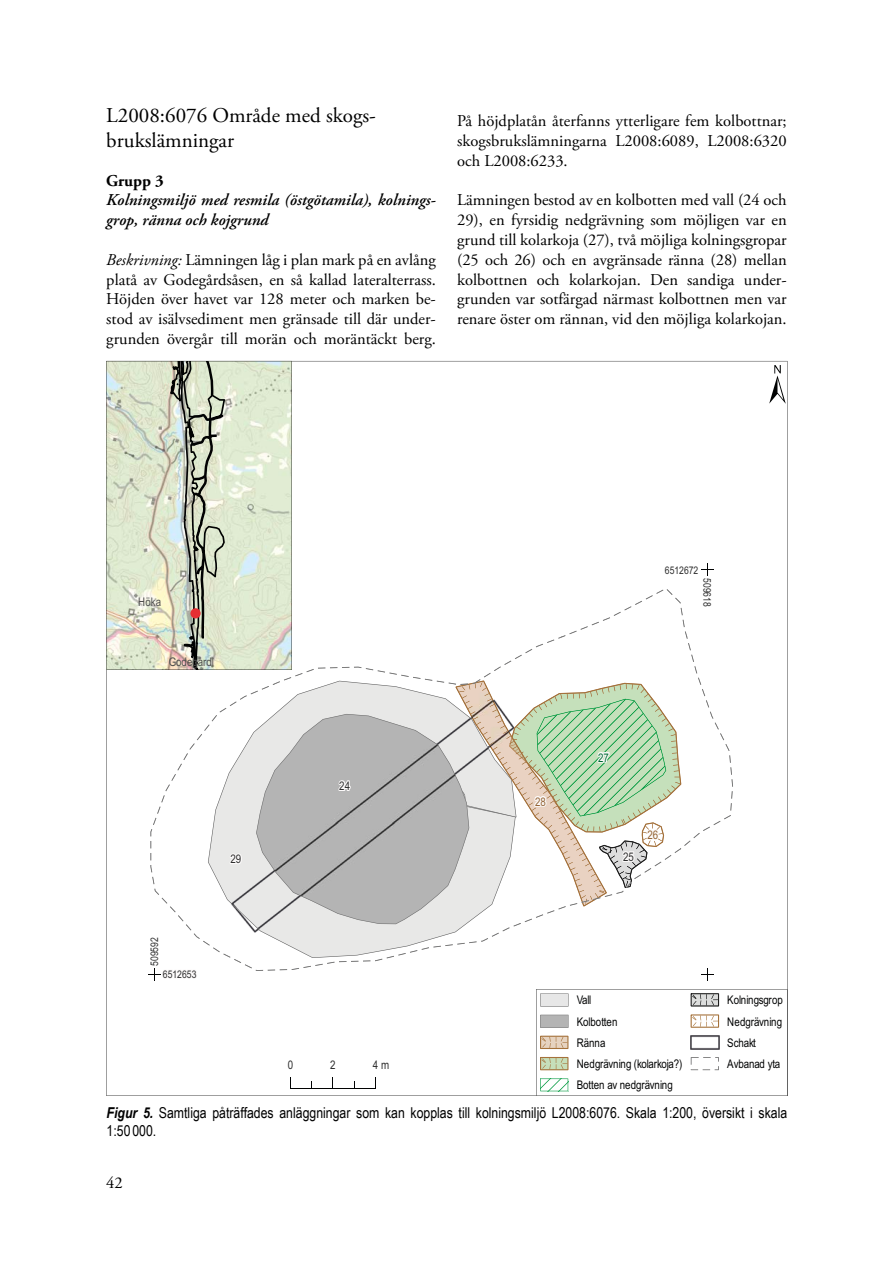
<style>
.page{position:relative;width:893px;height:1263px;background:#fff}
.page>*{position:absolute;margin:0;border:0;box-sizing:border-box;transform-origin:0 0}
.t1{font:21px/25.2px "Adobe Garamond Pro";color:#000}
.t2{font:16.5px/19.8px "Adobe Garamond Pro";color:#000;text-align:justify}
.t3{font:italic 600 16.5px/19.8px "Adobe Garamond Pro";color:#000}
.t4{font:700 16.5px "Adobe Garamond Pro";color:#000}
.t5{font:15px/18px "Arial Narrow";color:#000}
.t6{font:11.85px/21.3px "Arial Narrow Normal";letter-spacing:-.01em;color:#010202}
.t7{font:11.85px "Arial Narrow Normal";color:#4d4d4d}
.t8{font:11.85px "Arial Narrow Normal";color:#2e2e2e}
.t9{font:11.85px "Arial Narrow Normal";color:#946435}
.t10{font:11.85px "Arial Narrow Normal";color:#006b34}
.t11{font:10.5px "Arial Narrow Normal";color:#2e2e2e}
.s1{font-style:italic}
.s2{font-weight:700;font-style:italic}
</style>
<div class="page">
<svg style="left:106px;top:361px;width:681px;height:735px"></svg>
<svg style="left:769px;top:365px;width:17px;height:39px"></svg>
<hr style="left:290px;top:1088px;width:86px;height:1px;background:#010202">
<svg style="left:536px;top:989px;width:251px;height:107px"></svg>
<svg style="left:106px;top:361px;width:186px;height:309px;background:#d1d8c3"></svg>
<svg style="left:664px;top:563px;width:50px;height:45px"></svg>
<svg style="left:148px;top:937px;width:49px;height:43px"></svg>
<p class="t1" style="left:106px;top:103px;width:271px">L2008:6076 Område med skogs&shy;brukslämningar</p>
<p class="t4" style="left:106px;top:171px;width:59px">Grupp 3</p>
<p class="t3" style="left:106px;top:191px;width:331px">Kolningsmiljö med resmila (östgötamila), kolnings&shy;grop, ränna och kojgrund</p>
<p class="t2" style="left:106px;top:250px;width:331px"><span class="s1">Beskrivning:</span> Lämningen låg i plan mark på en avlång platå av Godegårdsåsen, en så kallad lateralterrass.<br>Höjden över havet var 128 meter och marken be&shy;stod av isälvsediment men gränsade till där under&shy;grunden övergår till morän och moräntäckt berg.</p>
<p class="t2" style="left:457px;top:112px;width:331px">På höjdplatån återfanns ytterligare fem kolbottnar; skogsbrukslämningarna L2008:6089, L2008:6320 och L2008:6233.</p>
<p class="t2" style="left:457px;top:191px;width:331px">Lämningen bestod av en kolbotten med vall (24 och 29), en fyrsidig nedgrävning som möjligen var en grund till kolarkoja (27), två möjliga kolningsgropar (25 och 26) och en avgränsade ränna (28) mellan kolbottnen och kolarkojan. Den sandiga under&shy;grunden var sotfärgad närmast kolbottnen men var renare öster om rännan, vid den möjliga kolarkojan.</p>
<p class="t7" style="left:138px;top:597px;width:25px">Höka</p>
<p class="t7" style="left:169px;top:657px;width:45px">Godegård</p>
<p class="t11" style="left:150px;top:966px;width:30px;rotate:-90deg">509592</p>
<p class="t11" style="left:163px;top:970px;width:35px">6512653</p>
<p class="t8" style="left:230px;top:854px;width:12px">29</p>
<p class="t8" style="left:339px;top:781px;width:12px">24</p>
<p class="t8" style="left:288px;top:1060px;width:7px">0</p>
<p class="t8" style="left:330px;top:1060px;width:7px">2</p>
<p class="t8" style="left:373px;top:1060px;width:18px">4m</p>
<p class="t11" style="left:665px;top:566px;width:35px">6512672</p>
<p class="t11" style="left:711px;top:578px;width:30px;rotate:90deg">509618</p>
<p class="t9" style="left:535px;top:797px;width:12px">28</p>
<p class="t10" style="left:598px;top:752px;width:12px">27</p>
<p class="t8" style="left:623px;top:852px;width:12px">25</p>
<p class="t9" style="left:647px;top:830px;width:12px">26</p>
<p class="t6" style="left:577px;top:990px;width:107px">Vall<br>Kolbotten<br>Ränna<br>Nedgrävning (kolarkoja?)<br>Botten av nedgrävning</p>
<p class="t6" style="left:727px;top:990px;width:57px">Kolningsgrop<br>Nedgrävning<br>Schakt<br>Avbanad yta</p>
<p class="t5" style="left:107px;top:1103px;width:682px"><span class="s2">Figur 5.</span> Samtliga påträffades anläggningar som kan kopplas till kolningsmiljö L2008:6076. Skala 1:200, översikt i skala<br>1:50 000.</p>
<p class="t2" style="left:106px;top:1173px;width:18px">42</p>
</div>
